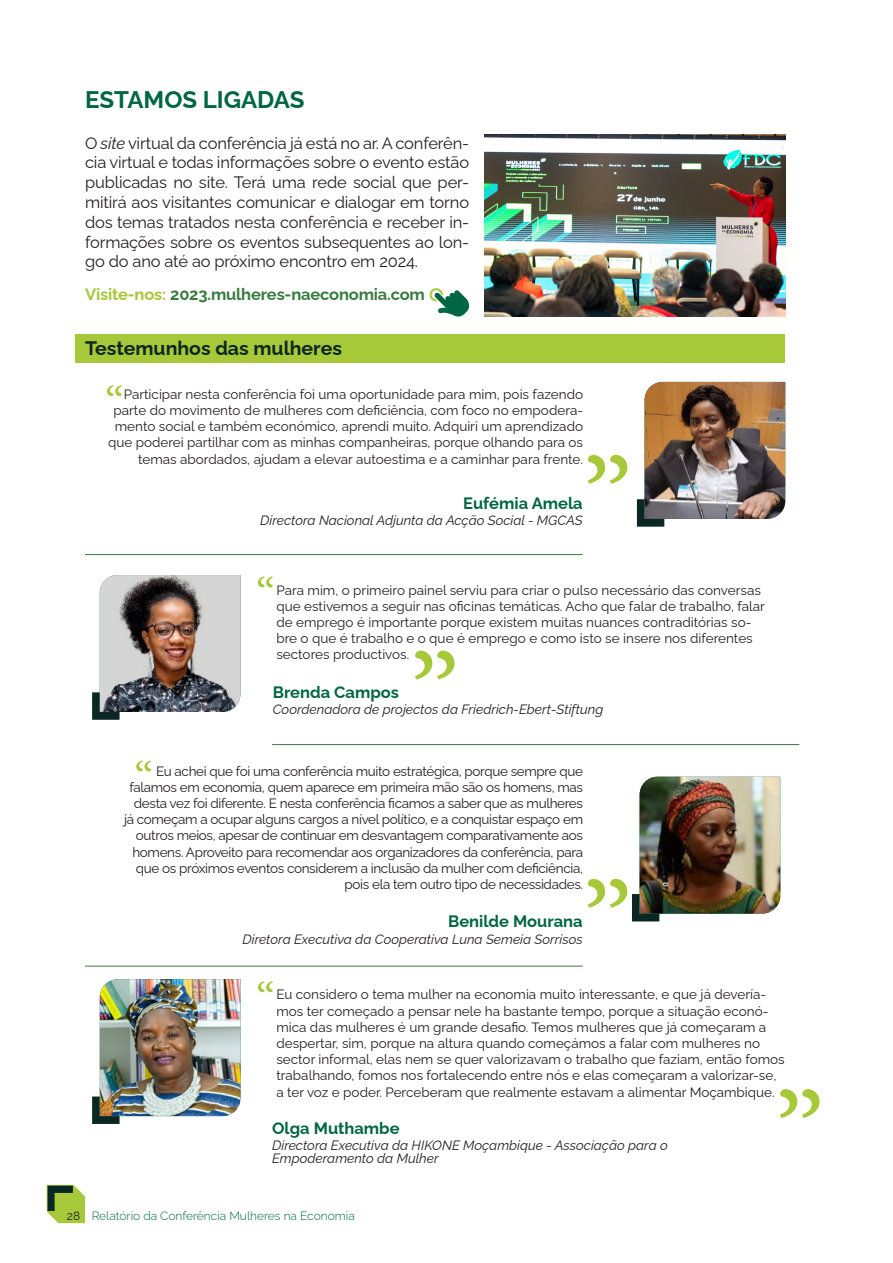
<style>
.page{position:relative;width:893px;height:1263px;background:#fff}
.page>*{position:absolute;margin:0;border:0;box-sizing:border-box;transform-origin:0 0}
.SUBTITULO{font:700 24px "Raleway";color:#016644}
.SUB-SUBTITULO{font:700 19.5px "Raleway";color:#0b2723}
.TEXTO{font:16.5px/19.8px "Raleway";letter-spacing:-.01em;color:#231f20;text-align:justify}
.TEXTO-2{font:700 16.5px "Raleway";color:#016644}
.TEXTO-3{font:700 16.5px "Raleway";letter-spacing:-.01em;color:#387c3f}
.TEXTO-4{font:13.5px/16.2px "Raleway";color:#231f20}
.TEXTO-5{font:13.5px/16.2px "Raleway";letter-spacing:-.025em;color:#231f20;text-align:right}
.TEXTO-6{font:italic 13.5px/13.5px "Raleway";color:#231f20}
.t1{font:300 12px "Raleway";color:#016644}
.s1{font-style:italic}
.s2{color:#a6c839}
.s3{font-weight:400;color:#231f20}
</style>
<div class="page">
<svg style="left:47px;top:1185px;width:38px;height:38px"></svg>
<div style="left:76px;top:334px;width:709px;height:29px;background:#a6c839"></div>
<img style="left:637px;top:382px;width:148px;height:145px">
<svg style="left:107px;top:385px;width:15px;height:11px"></svg>
<svg style="left:588px;top:455px;width:39px;height:29px"></svg>
<svg style="left:136px;top:760px;width:15px;height:11px"></svg>
<img style="left:588px;top:777px;width:192px;height:144px">
<img style="left:92px;top:575px;width:148px;height:145px">
<svg style="left:258px;top:576px;width:15px;height:11px"></svg>
<svg style="left:415px;top:651px;width:39px;height:28px"></svg>
<img style="left:92px;top:979px;width:148px;height:145px">
<svg style="left:258px;top:981px;width:15px;height:11px"></svg>
<svg style="left:780px;top:1089px;width:39px;height:29px"></svg>
<hr style="left:85px;top:554px;width:498px;height:1px;background:#387c3f">
<hr style="left:272px;top:744px;width:527px;height:1px;background:#387c3f">
<hr style="left:85px;top:966px;width:498px;height:1px;background:#387c3f">
<img style="left:484px;top:134px;width:301px;height:183px">
<svg style="left:429px;top:288px;width:41px;height:29px"></svg>
<p class="SUBTITULO" style="left:85px;top:80px;width:221px">ESTAMOS LIGADAS</p>
<p class="TEXTO" style="left:85px;top:131px;width:386px">O <span class="s1">site</span> virtual da conferência já está no ar. A conferên&shy;cia virtual e todas informações sobre o evento estão publicadas no site. Terá uma rede social que per&shy;mitirá aos visitantes comunicar e dialogar em torno dos temas tratados nesta conferência e receber in&shy;formações sobre os eventos subsequentes ao lon&shy;go do ano até ao próximo encontro em 2024.</p>
<p class="TEXTO-3" style="left:85px;top:281px;width:341px"><span class="s2">Visite-nos:</span> 2023.mulheres-naeconomia.com</p>
<p class="SUB-SUBTITULO" style="left:85px;top:332px;width:258px">Testemunhos das mulheres</p>
<p class="TEXTO-4" style="left:108px;top:384px;width:477px;text-align:right">Participar nesta conferência foi uma oportunidade para mim, pois fazendo parte do movimento de mulheres com deficiência, com foco no empodera&shy;mento social e também económico, aprendi muito. Adquiri um aprendizado que poderei partilhar com as minhas companheiras, porque olhando para os temas abordados, ajudam a elevar autoestima e a caminhar para frente.</p>
<p class="TEXTO-2" style="left:463px;top:490px;width:121px">Eufémia Amela</p>
<p class="TEXTO-6" style="left:260px;top:512px;width:324px">Directora Nacional Adjunta da Acção Social - MGCAS</p>
<p class="TEXTO-4" style="left:276px;top:580px;width:490px">Para mim, o primeiro painel serviu para criar o pulso necessário das conversas que estivemos a seguir nas oficinas temáticas. Acho que falar de trabalho, falar de emprego é importante porque existem muitas nuances contraditórias so&shy;bre o que é trabalho e o que é emprego e como isto se insere nos diferentes sectores productivos.</p>
<p class="TEXTO-2" style="left:273px;top:679px;width:128px">Brenda Campos</p>
<p class="TEXTO-6" style="left:273px;top:701px;width:332px">Coordenadora de projectos da Friedrich-Ebert-Stiftung</p>
<p class="TEXTO-5" style="left:124px;top:761px;width:461px">Eu achei que foi uma conferência muito estratégica, porque sempre que falamos em economia, quem aparece em primeira mão são os homens, mas desta vez foi diferente. E nesta conferência ficamos a saber que as mulheres já começam a ocupar alguns cargos a nível político, e a conquistar espaço em outros meios, apesar de continuar em desvantagem comparativamente aos homens. Aproveito para recomendar aos organizadores da conferência, para que os próximos eventos considerem a inclusão da mulher com deficiência, pois ela tem outro tipo de necessidades.</p>
<p class="TEXTO-2" style="left:448px;top:908px;width:136px">Benilde Mourana</p>
<p class="TEXTO-6" style="left:242px;top:931px;width:342px">Diretora Executiva da Cooperativa Luna Semeia Sorrisos</p>
<p class="TEXTO-4" style="left:276px;top:985px;width:510px">Eu considero o tema mulher na economia muito interessante, e que já devería&shy;mos ter começado a pensar nele ha bastante tempo, porque a situação econó&shy;mica das mulheres é um grande desafio. Temos mulheres que já começaram a despertar, sim, porque na altura quando começámos a falar com mulheres no sector informal, elas nem se quer valorizavam o trabalho que faziam, então fomos trabalhando, fomos nos fortalecendo entre nós e elas começaram a valorizar-se, a ter voz e poder. Perceberam que realmente estavam a alimentar Moçambique.</p>
<p class="TEXTO-2" style="left:272px;top:1114px;width:129px">Olga Muthambe</p>
<p class="TEXTO-6" style="left:272px;top:1137px;width:397px">Directora Executiva da HIKONE Moçambique - Associação para o<br>Empoderamento da Mulher</p>
<p class="t1" style="left:67px;top:1206px;width:289px"><span class="s3">28</span> Relatório da Conferência Mulheres na Economia</p>
</div>
